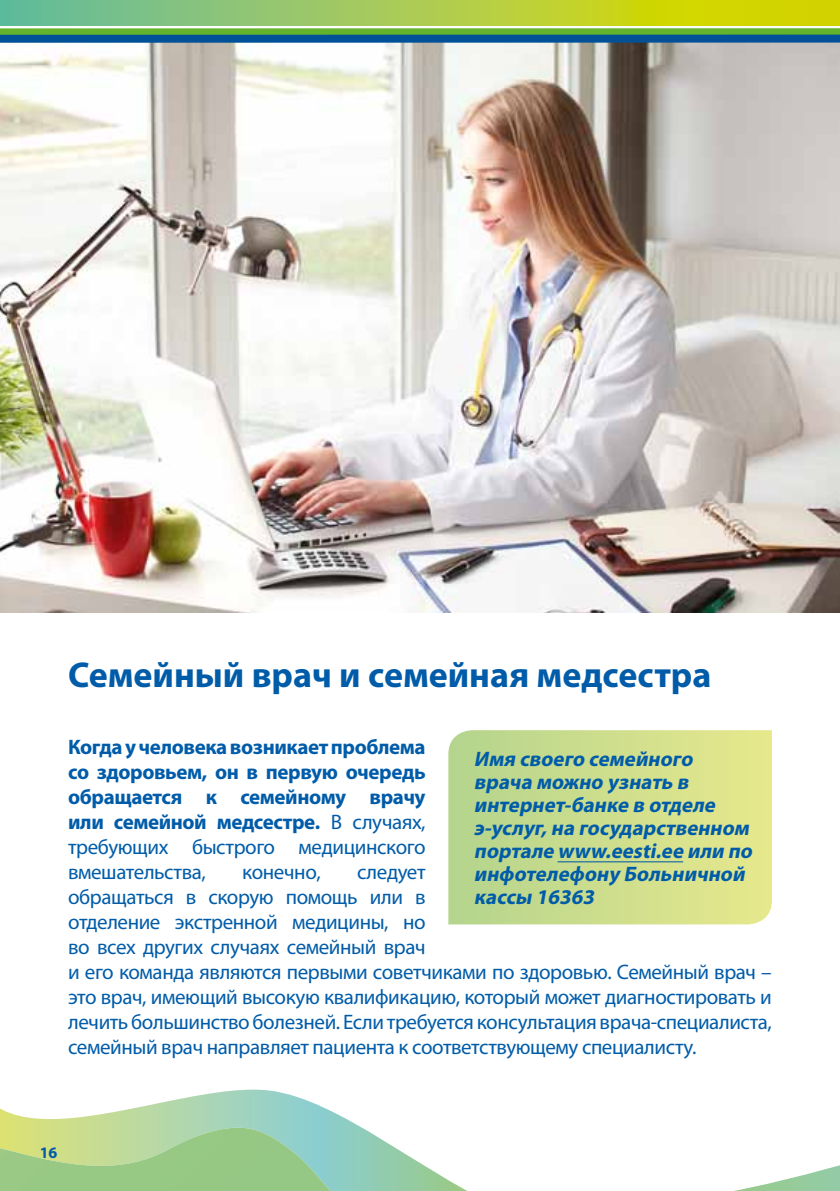
<style>
.page{position:relative;width:840px;height:1191px;background:#fff}
.page>*{position:absolute;margin:0;border:0;box-sizing:border-box;transform-origin:0 0}
.t1{font:700 36px "Myriad Pro";color:#005ca9}
.t2{font:21px/25px "Myriad Pro";letter-spacing:-.02em;color:#005ca9}
.t3{font:700 21px/25px "Myriad Pro";letter-spacing:-.02em;color:#005ca9;text-align:justify}
.t4{font:italic 700 21px/23px "Myriad Pro";color:#005ca9}
.t5{font:700 16px "Myriad Pro";color:#005ca9}
.s1{font-weight:400}
</style>
<div class="page">
<svg style="left:448px;top:730px;width:323px;height:194px;background:#cede8d"></svg>
<hr style="left:557px;top:861px;width:125px;height:1px;background:#005ca9">
<img style="left:0;top:97px;width:839px;height:515px">
<svg style="left:734px;top:1165px;width:105px;height:26px"></svg>
<svg style="left:0;top:89px;width:839px;height:8px"></svg>
<svg style="left:138px;top:75px;width:701px;height:14px;background:#cecac0"></svg>
<svg style="left:0;top:58px;width:839px;height:17px"></svg>
<svg style="left:0;top:0;width:839px;height:58px"></svg>
<svg style="left:0;top:1089px;width:467px;height:102px"></svg>
<svg style="left:0;top:1127px;width:344px;height:64px;background:#a2ce91"></svg>
<h1 class="t1" style="left:68px;top:651px;width:644px">Семейный врач и семейная медсестра</h1>
<p class="t3" style="left:68px;top:734px;width:359px">Когда у человека возникает проблема со здоровьем, он в первую очередь обращается к семейному врачу или семейной медсестре. <span class="s1">В случаях, требующих быстрого медицинского вмешательства,</span></p>
<p class="t4" style="left:473px;top:746px;width:284px">Имя своего семейного врача можно узнать в интернет-банке в отделе э-услуг,на государственном портале www.eesti.ee или по инфотелефону Больничной кассы 16363</p>
<p class="t2" style="left:68px;top:859px;width:704px;text-indent:289px">следует<br>обращаться в скорую помощь или в<br>отделение экстренной медицины, но<br>во всех других случаях семейный врач<br>и его команда являются первыми советчиками по здоровью. Семейный врач – это врач, имеющий высокую квалификацию, который может диагностировать и лечить большинство болезней. Если требуется консультация врача-специалиста, семейный врач направляет пациента к соответствующему специалисту.</p>
<p class="t2" style="left:242px;top:859px;width:80px">конечно,</p>
<p class="t5" style="left:40px;top:1142px;width:19px">16</p>
</div>
